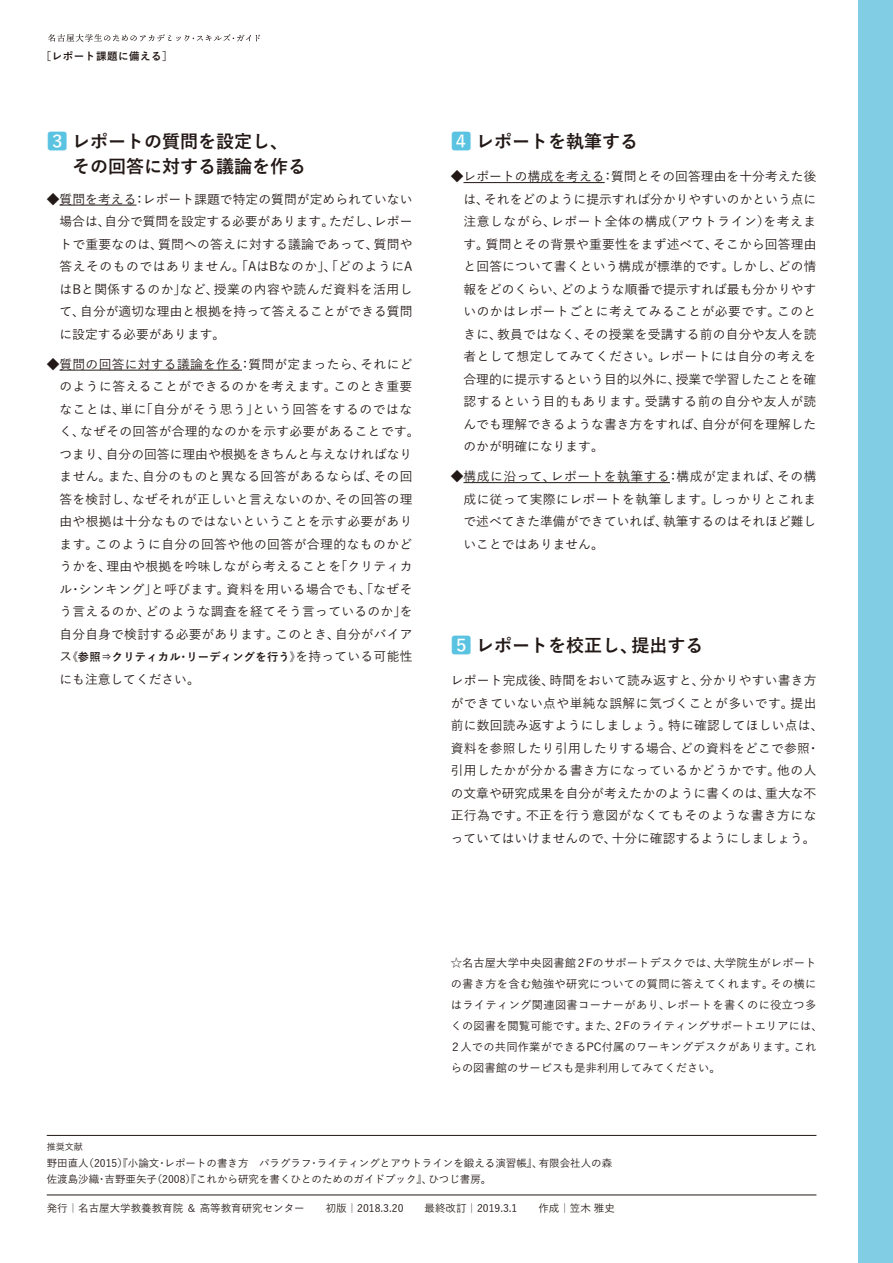
<style>
.page{position:relative;width:893px;height:1263px;background:#fff}
.page>*{position:absolute;margin:0;border:0;box-sizing:border-box;transform-origin:0 0}
.t1{font:700 18px/25.2px "Yu Go";color:#221815}
.t2{font:500 12.75px/22.5px "Yu Go";letter-spacing:.025em;color:#221815;text-align:justify}
.t3{font:500 12.75px "Yu Go";color:#221815}
.t4{font:500 11.25px/21px "Yu Go";letter-spacing:.02em;color:#221815}
.t5{font:700 11.25px "Yu Go";letter-spacing:.025em;color:#221815}
.t6{font:500 10.5px/16.5px "Yu Go";color:#221815}
.t7{font:700 10.5px "Yu Go";letter-spacing:.05em;color:#221815}
.t8{font:500 9px "Yu Go";color:#221815}
.s1{font-weight:500;font-size:21px;color:#59c3e1}
.s2{font-weight:500;font-size:12.75px}
</style>
<div class="page">
<div style="left:859px;top:0;width:34px;height:1263px;background:#81cde4"></div>
<hr style="left:60px;top:205px;width:76px;height:1px;background:#221815">
<hr style="left:60px;top:370px;width:182px;height:1px;background:#221815">
<hr style="left:463px;top:182px;width:142px;height:1px;background:#221815">
<hr style="left:463px;top:482px;width:207px;height:1px;background:#221815">
<svg style="left:48px;top:34px;width:212px;height:8px"></svg>
<hr style="left:47px;top:1135px;width:769px;height:1px;background:#221815">
<hr style="left:47px;top:1195px;width:769px;height:1px;background:#221815">
<p class="t7" style="left:41px;top:50px;width:133px">［レポート課題に備える］</p>
<h1 class="t1" style="left:72px;top:129px;width:235px;text-indent:-26px"><span class="s1">3</span> レポートの質問を設定し、その回答に対する議論を作る</h1>
<p class="t2" style="left:60px;top:186px;width:354px;text-indent:-13px">◆質問を考える：レポート課題で特定の質問が定められていない場合は、自分で質問を設定する必要があります。ただし、レポートで重要なのは、質問への答えに対する議論であって、質問や答えそのものではありません。「AはBなのか」、「どのようにAはBと関係するのか」など、授業の内容や読んだ資料を活用して、自分が適切な理由と根拠を持って答えることができる質問に設定する必要があります。</p>
<p class="t2" style="left:60px;top:351px;width:362px;text-align:left;text-indent:-13px">◆質問の回答に対する議論を作る：質問が定まったら、それにどのように答えることができるのかを考えます。このとき重要なことは、単に「自分がそう思う」という回答をするのではなく、なぜその回答が合理的なのかを示す必要があることです。つまり、自分の回答に理由や根拠をきちんと与えなければなりません。また、自分のものと異なる回答があるならば、その回答を検討し、なぜそれが正しいと言えないのか、その回答の理由や根拠は十分なものではないということを示す必要があります。このように自分の回答や他の回答が合理的なものかどうかを、理由や根拠を吟味しながら考えることを「クリティカル・シンキング」と呼びます。資料を用いる場合でも、「なぜそう言えるのか、どのような調査を経てそう言っているのか」を自分自身で検討する必要があります。このとき、自分がバイア</p>
<p class="t5" style="left:60px;top:650px;width:354px"><span class="s2">ス</span>《参照⇒クリティカル・リーディングを行う》<span class="s2">を持っている可能性</span></p>
<p class="t3" style="left:60px;top:667px;width:142px">にも注意してください。</p>
<h1 class="t1" style="left:451px;top:129px;width:189px"><span class="s1">4</span> レポートを執筆する</h1>
<p class="t2" style="left:463px;top:164px;width:354px;text-indent:-13px">◆レポートの構成を考える：質問とその回答理由を十分考えた後は、それをどのように提示すれば分かりやすいのかという点に注意しながら、レポート全体の構成（アウトライン）を考えます。質問とその背景や重要性をまず述べて、そこから回答理由と回答について書くという構成が標準的です。しかし、どの情報をどのくらい、どのような順番で提示すれば最も分かりやすいのかはレポートごとに考えてみることが必要です。このときに、教員ではなく、その授業を受講する前の自分や友人を読者として想定してみてください。レポートには自分の考えを合理的に提示するという目的以外に、授業で学習したことを確認するという目的もあります。受講する前の自分や友人が読んでも理解できるような書き方をすれば、自分が何を理解したのかが明確になります。</p>
<p class="t2" style="left:463px;top:464px;width:354px;text-indent:-13px">◆構成に沿って、レポートを執筆する：構成が定まれば、その構成に従って実際にレポートを執筆します。しっかりとこれまで述べてきた準備ができていれば、執筆するのはそれほど難しいことではありません。</p>
<h1 class="t1" style="left:451px;top:633px;width:254px"><span class="s1">5</span> レポートを校正し、提出する</h1>
<p class="t2" style="left:451px;top:668px;width:374px;text-align:left">レポート完成後、時間をおいて読み返すと、分かりやすい書き方ができていない点や単純な誤解に気づくことが多いです。提出前に数回読み返すようにしましょう。特に確認してほしい点は、資料を参照したり引用したりする場合、どの資料をどこで参照・引用したかが分かる書き方になっているかどうかです。他の人の文章や研究成果を自分が考えたかのように書くのは、重大な不正行為です。不正を行う意図がなくてもそのような書き方になっていてはいけませんので、十分に確認するようにしましょう。</p>
<p class="t4" style="left:450px;top:951px;width:374px">☆名古屋大学中央図書館２Fのサポートデスクでは、大学院生がレポートの書き方を含む勉強や研究についての質問に答えてくれます。その横にはライティング関連図書コーナーがあり、レポートを書くのに役立つ多くの図書を閲覧可能です。また、２Fのライティングサポートエリアには、２人での共同作業ができるPC付属のワーキングデスクがあります。これらの図書館のサービスも是非利用してみてください。</p>
<p class="t8" style="left:47px;top:1139px;width:37px">推奨文献</p>
<p class="t6" style="left:47px;top:1153px;width:567px">野田直人（2015）『小論文・レポートの書き方　パラグラフ・ライティングとアウトラインを鍛える演習帳』、有限会社人の森佐渡島沙織・吉野亜矢子（2008）『これから研究を書くひとのためのガイドブック』、ひつじ書房。</p>
<p class="t6" style="left:47px;top:1198px;width:570px">発行｜名古屋大学教養教育院＆高等教育研究センター　　初版｜2018.3.20　　最終改訂｜2019.3.1　　作成｜笠木雅史</p>
</div>
